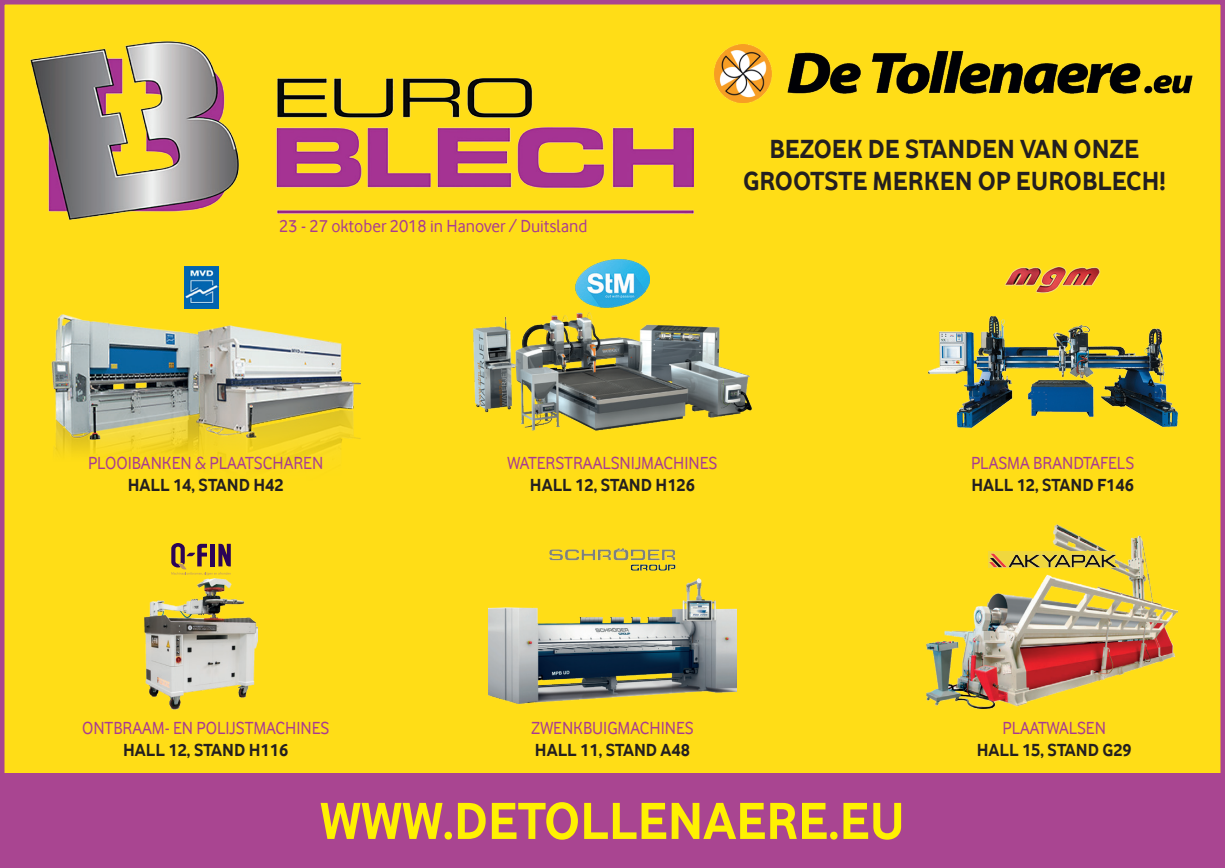
<style>
.page{position:relative;width:1225px;height:868px;background:#fff}
.page>*{position:absolute;margin:0;border:0;box-sizing:border-box;transform-origin:0 0}
.t1{font:700 54px "Vodafone Rg";color:#fff101}
.t2{font:700 27px/32.4px "Vodafone Rg";color:#231f20;text-align:center}
.t3{font:18px "Vodafone Rg";color:#a83b91}
.t4{font:700 18px "Vodafone Rg";color:#231f20}
</style>
<div class="page">
<div style="left:0;top:0;width:1225px;height:773px;background:#ffdd17"></div>
<div style="left:0;top:773px;width:1225px;height:94px;background:#a94591"></div>
<img style="left:714px;top:45px;width:480px;height:58px">
<img style="left:30px;top:41px;width:664px;height:178px">
<img style="left:12px;top:229px;width:378px;height:258px">
<img style="left:184px;top:266px;width:34px;height:43px">
<img style="left:458px;top:302px;width:308px;height:140px">
<img style="left:575px;top:259px;width:74px;height:48px">
<img style="left:488px;top:578px;width:248px;height:125px">
<img style="left:550px;top:548px;width:125px;height:22px">
<img style="left:928px;top:316px;width:249px;height:112px">
<img style="left:1004px;top:266px;width:96px;height:27px">
<img style="left:926px;top:523px;width:251px;height:185px">
<img style="left:988px;top:550px;width:127px;height:17px">
<svg style="left:171px;top:543px;width:60px;height:32px;background:#ae8a31"></svg>
<img style="left:145px;top:578px;width:112px;height:131px">
<p class="t3" style="left:279px;top:216px;width:310px">23 - 27 oktober 2018 in Hanover / Duitsland</p>
<h2 class="t2" style="left:743px;top:132px;width:424px">BEZOEK DE STANDEN VAN ONZE<br>GROOTSTE MERKEN OP EUROBLECH!</h2>
<p class="t3" style="left:88px;top:453px;width:237px">PLOOIBANKEN &amp; PLAATSCHAREN</p>
<p class="t4" style="left:128px;top:474px;width:157px">HALL 14, STAND H42</p>
<p class="t3" style="left:507px;top:453px;width:211px">WATERSTRAALSNIJMACHINES</p>
<p class="t4" style="left:530px;top:474px;width:167px">HALL 12, STAND H126</p>
<p class="t3" style="left:971px;top:453px;width:164px">PLASMA BRANDTAFELS</p>
<p class="t4" style="left:971px;top:474px;width:164px">HALL 12, STAND F146</p>
<p class="t3" style="left:82px;top:717px;width:249px">ONTBRAAM- EN POLIJSTMACHINES</p>
<p class="t4" style="left:123px;top:739px;width:167px">HALL 12, STAND H116</p>
<p class="t3" style="left:531px;top:717px;width:164px">ZWENKBUIGMACHINES</p>
<p class="t4" style="left:535px;top:739px;width:157px">HALL 11, STAND A48</p>
<p class="t3" style="left:1002px;top:717px;width:105px">PLAATWALSEN</p>
<p class="t4" style="left:976px;top:739px;width:157px">HALL 15, STAND G29</p>
<h1 class="t1" style="left:320px;top:789px;width:586px">WWW.DETOLLENAERE.EU</h1>
</div>
